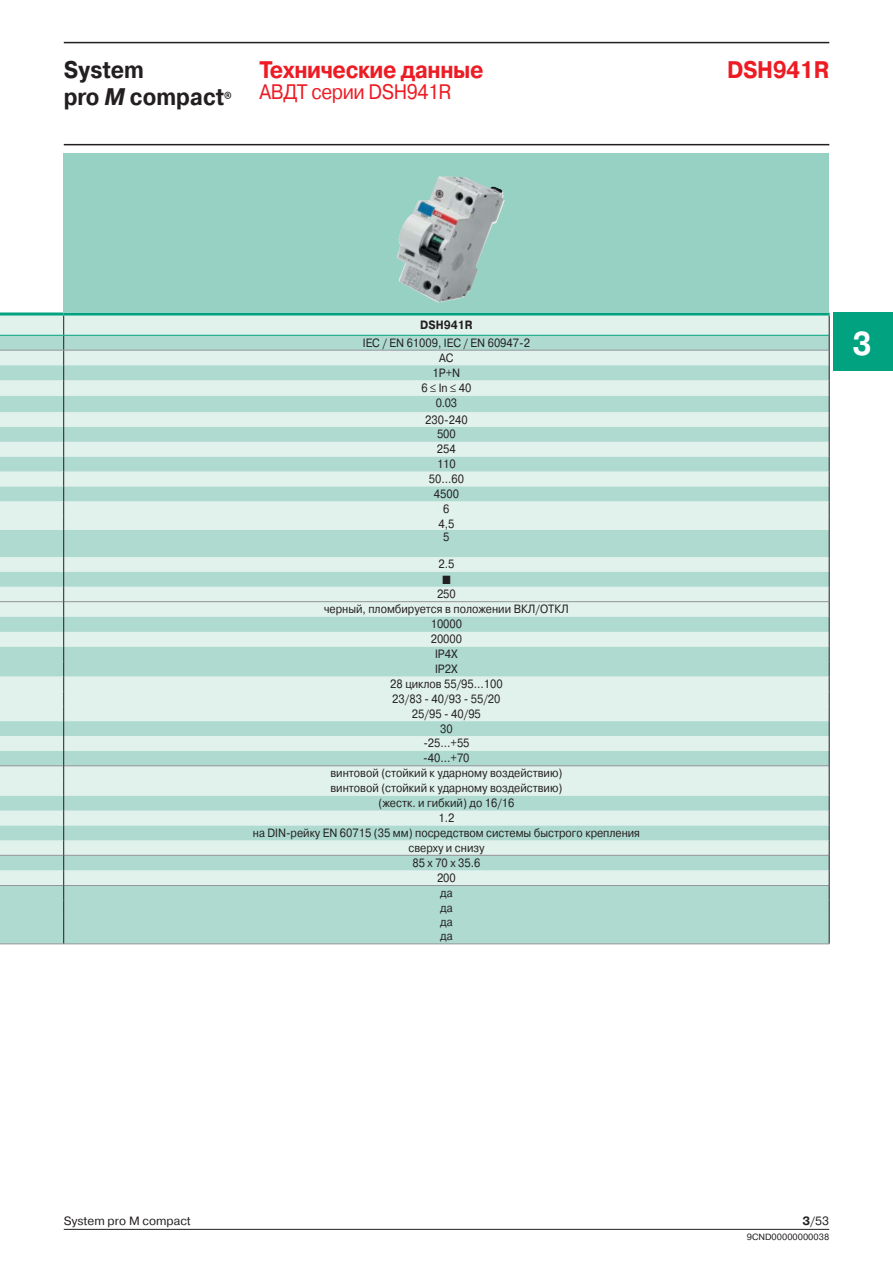
<style>
.page{position:relative;width:893px;height:1263px;background:#fff}
.page>*{position:absolute;margin:0;border:0;box-sizing:border-box;transform-origin:0 0}
.t1{font:700 33px "Pragmatica C";color:#fff;scale:.9 1}
.t2{font:700 24px "Pragmatica C";letter-spacing:-.02em;color:#ed1c24;scale:.9 1}
.t3{font:700 24px/27px "Pragmatica C";color:#231f20;scale:.9 1}
.t4{font:21px "Pragmatica C";letter-spacing:-.02em;color:#ed1c24;scale:.9 1}
.t5{font:12px/15px "Pragmatica C";color:#231f20;text-align:center;scale:.9 1}
.t6{font:12px "Pragmatica C";color:#231f20}
.t7{font:700 12px "Pragmatica C";color:#231f20;scale:.9 1}
.t8{font:12px "Zapf Dingbats";color:#231f20;scale:.9 1}
.t9{font:700 10.5px "Pragmatica C";color:#231f20;scale:.9 1}
.t10{font:9px "Pragmatica C";color:#231f20}
.s1{font-style:italic}
.s2{font-weight:700}
</style>
<div class="page">
<hr style="left:64px;top:144px;width:765px;height:1px;background:#231f20">
<hr style="left:64px;top:42px;width:765px;height:1px;background:#231f20">
<hr style="left:64px;top:1229px;width:765px;height:1px;background:#231f20">
<div style="left:833px;top:312px;width:60px;height:59px;background:#00a280"></div>
<div style="left:0;top:316px;width:829px;height:19px;background:#e1f1ec"></div>
<svg style="left:0;top:336px;width:829px;height:608px;background:#c7e5dd"></svg>
<hr style="left:0;top:350px;width:64px;height:1px;background:#939598">
<hr style="left:0;top:601px;width:63px;height:1px;background:#939598">
<hr style="left:0;top:765px;width:63px;height:1px;background:#939598">
<hr style="left:0;top:855px;width:63px;height:1px;background:#939598">
<hr style="left:0;top:885px;width:63px;height:1px;background:#939598">
<hr style="left:0;top:944px;width:64px;height:1px;background:#939598">
<hr style="left:64px;top:350px;width:765px;height:1px;background:#939598">
<hr style="left:64px;top:601px;width:765px;height:1px;background:#939598">
<hr style="left:64px;top:765px;width:765px;height:1px;background:#939598">
<hr style="left:64px;top:855px;width:765px;height:1px;background:#939598">
<hr style="left:64px;top:885px;width:765px;height:1px;background:#939598">
<hr style="left:64px;top:944px;width:765px;height:1px;background:#939598">
<hr style="left:0;top:313px;width:64px;height:3px;background:#00a280">
<hr style="left:64px;top:313px;width:765px;height:3px;background:#00a280">
<hr style="left:0;top:335px;width:64px;height:1px;background:#00a280">
<hr style="left:64px;top:335px;width:765px;height:1px;background:#00a280">
<svg style="left:63px;top:316px;width:1px;height:627px"></svg>
<svg style="left:829px;top:316px;width:1px;height:627px"></svg>
<div style="left:64px;top:153px;width:765px;height:160px;background:#96d1c3"></div>
<img style="left:397px;top:176px;width:108px;height:127px">
<h2 class="t3" style="left:64px;top:59px;width:180px">System<br>pro <span class="s1">M</span> compact</h2>
<p class="t9" style="left:224px;top:92px;width:10px">®</p>
<h2 class="t2" style="left:259px;top:61px;width:250px">Технические данные</h2>
<h3 class="t4" style="left:259px;top:84px;width:215px">АВДТ серии DSH941R</h3>
<p class="t7" style="left:420px;top:321px;width:60px">DSH941R</p>
<p class="t5" style="left:363px;top:336px;width:187px">IEC / EN 61009, IEC / EN 60947-2<br>AC<br>1P+N<br>6 ≤ In ≤ 40<br>0.03<br>230-240</p>
<p class="t5" style="left:429px;top:428px;width:41px">500<br>254<br>110<br>50…60<br>4500<br>6<br>4,5</p>
<p class="t5" style="left:443px;top:531px;width:8px">5</p>
<p class="t5" style="left:438px;top:558px;width:19px">2.5</p>
<p class="t8" style="left:442px;top:574px;width:11px">■</p>
<p class="t5" style="left:253px;top:588px;width:432px">250<br>черный, пломбируется в положении ВКЛ/ОТКЛ<br>10000<br>20000<br>IP4X<br>IP2X<br>28 циклов 55/95…100<br>23/83 - 40/93 - 55/20<br>25/95 - 40/95<br>30<br>-25…+55<br>-40…+70<br>винтовой (стойкий к ударному воздействию)<br>винтовой (стойкий к ударному воздействию)<br>(жестк. и гибкий) до 16/16<br>1.2<br>на DIN-рейку EN 60715 (35 мм) посредством системы быстрого крепления сверху и снизу<br>85 x 70 x 35.6<br>200<br>да<br>да</p>
<p class="t5" style="left:440px;top:915px;width:15px;text-align:left">да да</p>
<h2 class="t2" style="left:727px;top:61px;width:115px">DSH941R</h2>
<h1 class="t1" style="left:852px;top:332px;width:23px">3</h1>
<p class="t6" style="left:64px;top:1216px;width:129px">System pro M compact</p>
<p class="t6" style="left:802px;top:1216px;width:28px"><span class="s2">3</span>/53</p>
<p class="t10" style="left:747px;top:1234px;width:84px">9CND00000000038</p>
</div>
